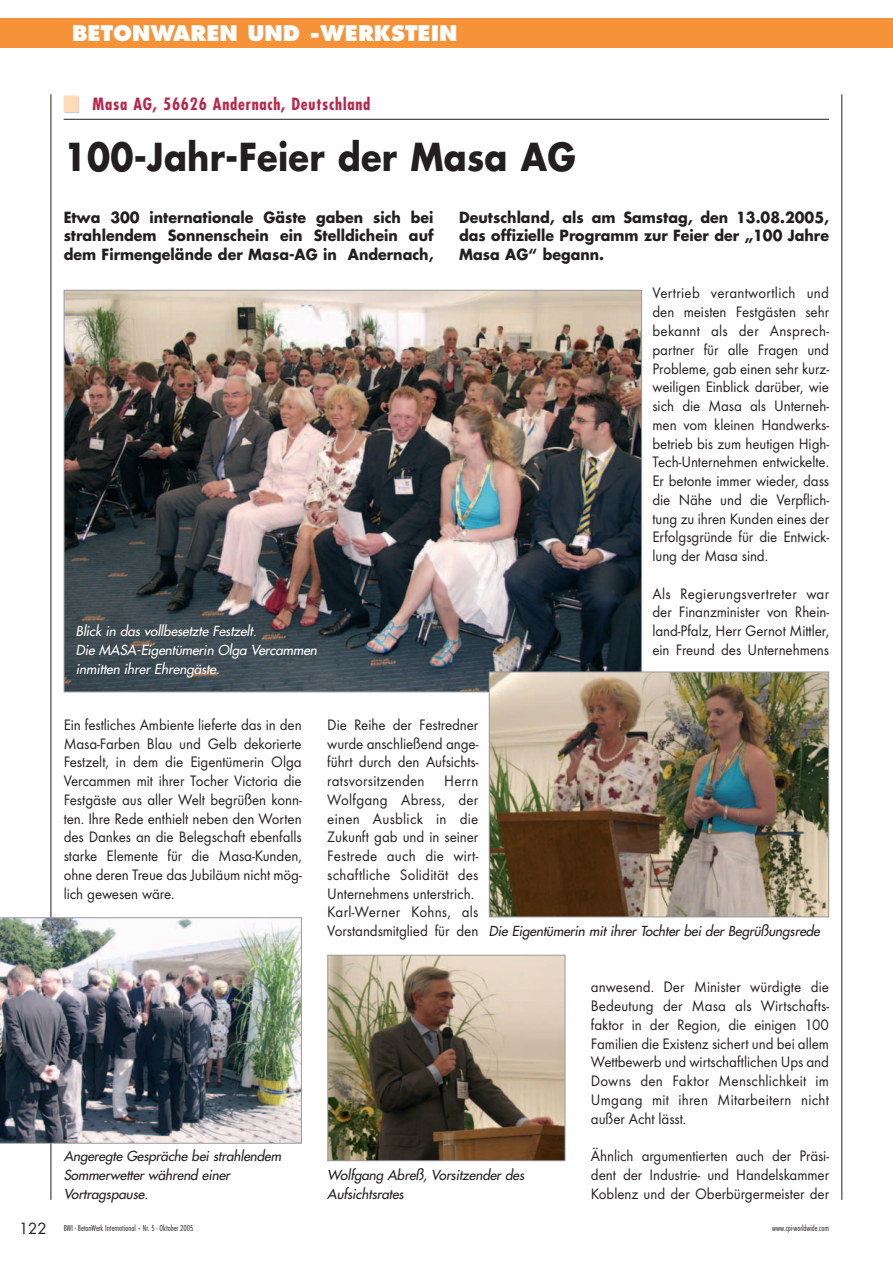
<style>
.page{position:relative;width:893px;height:1263px;background:#fff}
.page>*{position:absolute;margin:0;border:0;box-sizing:border-box;transform-origin:0 0}
.t1{font:700 37.5px "Futura";letter-spacing:.005em;color:#231f20;scale:.9 1}
.t2{font:800 21px "Futura";color:#fff}
.t3{font:700 condensed 16.5px "Futura";letter-spacing:.05em;color:#b7274b}
.t4{font:15.75px/18.8px "Futura T";letter-spacing:-.005em;color:#231f20;text-align:justify;scale:.95 1}
.t5{font:700 15px/18.8px "Futura";color:#231f20;text-align:justify;scale:.95 1}
.t6{font:15px "Futura";color:#231f20}
.t7{font:italic 13.5px/18.8px "Futura";letter-spacing:-.005em;color:#231f20}
.t8{font:italic 13.5px/18.8px "Futura";color:#fff}
.t9{font:300 condensed 9px "Futura T";color:#231f20}
</style>
<div class="page">
<img style="left:0;top:18px;width:893px;height:1182px">
<svg style="left:64px;top:97px;width:15px;height:16px"></svg>
<h2 class="t2" style="left:72px;top:24px;width:387px">BETONWAREN UND -WERKSTEIN</h2>
<p class="t6" style="left:19px;top:1221px;width:29px">122</p>
<p class="t3" style="left:93px;top:97px;width:279px">Masa AG, 56626 Andernach, Deutschland</p>
<h1 class="t1" style="left:64px;top:140px;width:570px">100-Jahr-Feier der Masa AG</h1>
<p class="t5" style="left:64px;top:209px;width:391px">Etwa 300 internationale Gäste gaben sich bei strahlendem Sonnenschein ein Stelldichein auf dem Firmengelände der Masa-AG in Andernach,</p>
<p class="t5" style="left:459px;top:209px;width:391px">Deutschland, als am Samstag, den 13.08.2005, das offizielle Programm zur Feier der „100 Jahre Masa AG“ begann.</p>
<p class="t8" style="left:76px;top:623px;width:245px">Blick in das vollbesetzte Festzelt.<br>Die MASA-Eigentümerin Olga Vercammen inmitten ihrer Ehrengäste.</p>
<p class="t4" style="left:652px;top:285px;width:187px">Vertrieb verantwortlich und den meisten Festgästen sehr bekannt als der Ansprech&shy;partner für alle Fragen und Probleme, gab einen sehr kurz&shy;weiligen Einblick darüber, wie sich die Masa als Unterneh&shy;men vom kleinen Handwerks&shy;betrieb bis zum heutigen High-Tech-Unternehmen entwickelte.<br>Er betonte immer wieder, dass die Nähe und die Verpflich&shy;tung zu ihren Kunden eines der Erfolgsgründe für die Entwick&shy;lung der Masa sind.</p>
<p class="t4" style="left:652px;top:585px;width:187px">Als Regierungsvertreter war der Finanzminister von Rhein&shy;land-Pfalz, Herr Gernot Mittler, ein Freund des Unternehmens</p>
<p class="t4" style="left:64px;top:716px;width:252px">Ein festliches Ambiente lieferte das in den Masa-Farben Blau und Gelb dekorierte Festzelt, in dem die Eigentümerin Olga Vercammen mit ihrer Tocher Victoria die Festgäste aus aller Welt begrüßen konn&shy;ten. Ihre Rede enthielt neben den Worten des Dankes an die Belegschaft ebenfalls starke Elemente für die Masa-Kunden, ohne deren Treue das Jubiläum nicht mög&shy;lich gewesen wäre.</p>
<p class="t4" style="left:327px;top:716px;width:161px;text-align:left">Die Reihe der Festredner wurde anschließend ange&shy;führt durch den Aufsichts&shy;ratsvorsitzenden Herrn<br>Wolfgang Abress, der einen Ausblick in die<br>Zukunft gab und in seiner<br>Festrede auch die wirt&shy;schaftliche Solidität des<br>Unternehmens unterstrich.<br>Karl-Werner Kohns, als<br>Vorstandsmitglied für den</p>
<p class="t7" style="left:489px;top:923px;width:335px">Die Eigentümerin mit ihrer Tochter bei der Begrüßungsrede</p>
<p class="t7" style="left:64px;top:1148px;width:221px">Angeregte Gespräche bei strahlendem<br>Sommerwetter während einer<br>Vortragspause.</p>
<p class="t7" style="left:327px;top:1166px;width:201px">Wolfgang Abreß, Vorsitzender des<br>Aufsichtsrates</p>
<p class="t4" style="left:591px;top:979px;width:252px">anwesend. Der Minister würdigte die Bedeutung der Masa als Wirtschafts&shy;faktor in der Region, die einigen 100<br>Familien die Existenz sichert und bei allem Wettbewerb und wirtschaftlichen Ups and Downs den Faktor Menschlichkeit im Umgang mit ihren Mitarbeitern nicht außer Acht lässt.</p>
<p class="t4" style="left:591px;top:1148px;width:252px">Ähnlich argumentierten auch der Präsi&shy;dent der Industrie- und Handelskammer Koblenz und der Oberbürgermeister der</p>
<p class="t9" style="left:64px;top:1225px;width:131px">BWI - BetonWerk International – Nr. 5 - Oktober 2005</p>
<p class="t9" style="left:772px;top:1225px;width:58px">www.cpi-worldwide.com</p>
</div>
